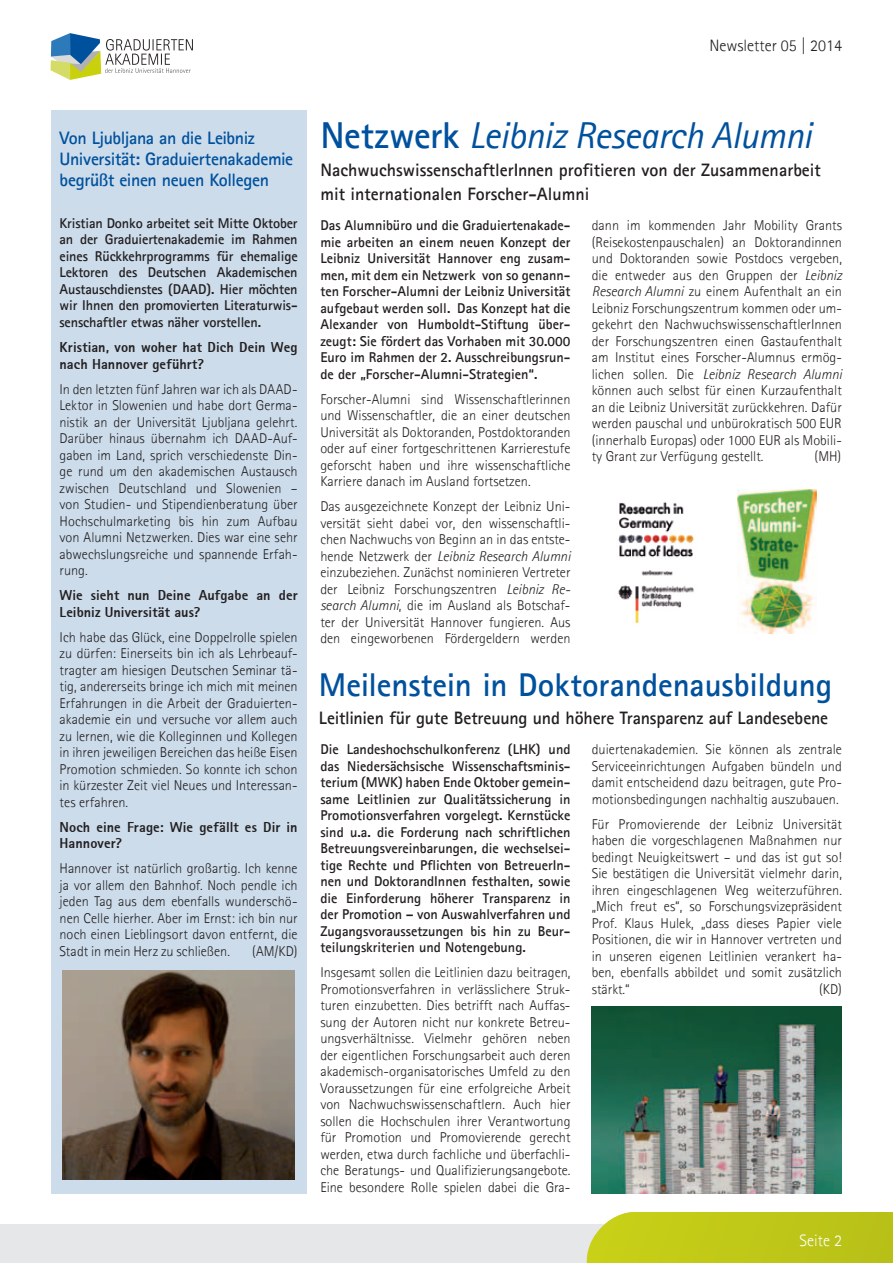
<style>
.page{position:relative;width:893px;height:1263px;background:#fff}
.page>*{position:absolute;margin:0;border:0;box-sizing:border-box;transform-origin:0 0}
.t1{font:italic 37.5px "Agfa Rotis Sans Serif";letter-spacing:-.015em;color:#00519d}
.t2{font:700 33px "Agfa Rotis Sans Serif";letter-spacing:-.005em;color:#00519d}
.t3{font:700 18px/24px "Agfa Rotis Sans Serif";color:#231f20}
.t4{font:700 18px/21px "Agfa Rotis Sans Serif";letter-spacing:-.025em;color:#00519d}
.t5{font:300 16.5px "Agfa Rotis Sans Serif";color:#231f20}
.t6{font:300 16.5px "Agfa Rotis Sans Serif";color:#fff}
.t7{font:300 14.25px/16.5px "Agfa Rotis Sans Serif";color:#231f20;text-align:justify}
.t8{font:700 14.25px/16.5px "Agfa Rotis Sans Serif";color:#231f20;text-align:justify}
.t9{font:800 14.25px/16.5px "Agfa Rotis Sans Serif";letter-spacing:.005em;color:#231f20}
.s1{font-weight:700;font-style:normal}
.s2{font-style:italic}
</style>
<div class="page">
<svg style="left:51px;top:33px;width:142px;height:47px"></svg>
<div style="left:0;top:1225px;width:893px;height:38px;background:#e6e7e9"></div>
<div style="left:585px;top:1212px;width:308px;height:51px;background:#c0c918"></div>
<div style="left:51px;top:111px;width:255px;height:1083px;background:#ccdceb"></div>
<img style="left:738px;top:490px;width:78px;height:144px">
<img style="left:63px;top:971px;width:231px;height:209px">
<img style="left:592px;top:1006px;width:250px;height:188px">
<img style="left:618px;top:502px;width:76px;height:122px">
<p class="t5" style="left:709px;top:36px;width:134px">Newsletter 05 | 2014</p>
<p class="t4" style="left:60px;top:128px;width:235px">Von Ljubljana an die Leibniz<br>Universität: Graduiertenakademie begrüßt einen neuen Kollegen</p>
<p class="t8" style="left:60px;top:215px;width:240px">Kristian Donko arbeitet seit Mitte Oktober an der Graduiertenakademie im Rahmen eines Rückkehrprogramms für ehemalige Lektoren des Deutschen Akademischen Austauschdienstes (DAAD). Hier möchten wir Ihnen den promovierten Literaturwis&shy;senschaftler etwas näher vorstellen.</p>
<p class="t9" style="left:60px;top:339px;width:240px">Kristian, von woher hat Dich Dein Weg nach Hannover geführt?</p>
<p class="t7" style="left:60px;top:380px;width:240px">In den letzten fünf Jahren war ich als DAAD-Lektor in Slowenien und habe dort Germa&shy;nistik an der Universität Ljubljana gelehrt.<br>Darüber hinaus übernahm ich DAAD-Auf&shy;gaben im Land, sprich verschiedenste Din&shy;ge rund um den akademischen Austausch zwischen Deutschland und Slowenien – von Studien- und Stipendienberatung über Hochschulmarketing bis hin zum Aufbau von Alumni Netzwerken. Dies war eine sehr abwechslungsreiche und spannende Erfah&shy;rung.</p>
<p class="t9" style="left:60px;top:587px;width:240px">Wie sieht nun Deine Aufgabe an der<br>Leibniz Universität aus?</p>
<p class="t7" style="left:60px;top:628px;width:240px">Ich habe das Glück, eine Doppelrolle spielen zu dürfen: Einerseits bin ich als Lehrbeauf&shy;tragter am hiesigen Deutschen Seminar tä&shy;tig, andererseits bringe ich mich mit meinen Erfahrungen in die Arbeit der Graduierten&shy;akademie ein und versuche vor allem auch zu lernen, wie die Kolleginnen und Kollegen in ihren jeweiligen Bereichen das heiße Eisen Promotion schmieden. So konnte ich schon in kürzester Zeit viel Neues und Interessan&shy;tes erfahren.</p>
<p class="t9" style="left:60px;top:818px;width:240px">Noch eine Frage: Wie gefällt es Dir in<br>Hannover?</p>
<p class="t7" style="left:60px;top:860px;width:240px">Hannover ist natürlich großartig. Ich kenne ja vor allem den Bahnhof. Noch pendle ich jeden Tag aus dem ebenfalls wunderschö&shy;nen Celle hierher. Aber im Ernst: ich bin nur noch einen Lieblingsort davon entfernt, die Stadt in mein Herz zu schließen.</p>
<p class="t7" style="left:252px;top:942px;width:47px">(AM/KD)</p>
<h1 class="t1" style="left:320px;top:113px;width:493px"><span class="s1">Netzwerk</span> Leibniz Research Alumni</h1>
<p class="t3" style="left:320px;top:158px;width:502px">NachwuchswissenschaftlerInnen profitieren von der Zusammenarbeit mit internationalen Forscher-Alumni</p>
<p class="t8" style="left:320px;top:217px;width:252px">Das Alumnibüro und die Graduiertenakade&shy;mie arbeiten an einem neuen Konzept der Leibniz Universität Hannover eng zusam&shy;men, mit dem ein Netzwerk von so genann&shy;ten Forscher-Alumni der Leibniz Universität aufgebaut werden soll. Das Konzept hat die Alexander von Humboldt-Stiftung über&shy;zeugt: Sie fördert das Vorhaben mit 30.000<br>Euro im Rahmen der 2. Ausschreibungsrun&shy;de der „Forscher-Alumni-Strategien“.</p>
<p class="t7" style="left:320px;top:390px;width:252px">Forscher-Alumni sind Wissenschaftlerinnen und Wissenschaftler, die an einer deutschen Universität als Doktoranden, Postdoktoranden oder auf einer fortgeschrittenen Karrierestufe geforscht haben und ihre wissenschaftliche Karriere danach im Ausland fortsetzen.</p>
<p class="t7" style="left:320px;top:498px;width:252px">Das ausgezeichnete Konzept der Leibniz Uni&shy;versität sieht dabei vor, den wissenschaftli&shy;chen Nachwuchs von Beginn an in das entste&shy;hende Netzwerk der <span class="s2">Leibniz Research Alumni </span>einzubeziehen. Zunächst nominieren Vertreter der Leibniz Forschungszentren <span class="s2">Leibniz Re&shy;search Alumni</span>, die im Ausland als Botschaf&shy;ter der Universität Hannover fungieren. Aus den eingeworbenen Fördergeldern werden</p>
<p class="t7" style="left:592px;top:217px;width:252px">dann im kommenden Jahr Mobility Grants (Reisekostenpauschalen) an Doktorandinnen und Doktoranden sowie Postdocs vergeben, die entweder aus den Gruppen der <span class="s2">Leibniz Research Alumni</span> zu einem Aufenthalt an ein Leibniz Forschungszentrum kommen oder um&shy;gekehrt den NachwuchswissenschaftlerInnen der Forschungszentren einen Gastaufenthalt am Institut eines Forscher-Alumnus ermög&shy;lichen sollen. Die <span class="s2">Leibniz Research Alumni </span>können auch selbst für einen Kurzaufenthalt an die Leibniz Universität zurückkehren. Dafür werden pauschal und unbürokratisch 500 EUR (innerhalb Europas) oder 1000 EUR als Mobili&shy;ty Grant zur Verfügung gestellt.</p>
<p class="t7" style="left:815px;top:448px;width:28px">(MH)</p>
<h2 class="t2" style="left:319px;top:663px;width:515px">Meilenstein in Doktorandenausbildung</h2>
<p class="t3" style="left:319px;top:705px;width:511px">Leitlinien für gute Betreuung und höhere Transparenz auf Landesebene</p>
<p class="t8" style="left:320px;top:741px;width:252px">Die Landeshochschulkonferenz (LHK) und das Niedersächsische Wissenschaftsminis&shy;terium (MWK) haben Ende Oktober gemein&shy;same Leitlinien zur Qualitätssicherung in Promotionsverfahren vorgelegt. Kernstücke sind u.a. die Forderung nach schriftlichen Betreuungsvereinbarungen, die wechselsei&shy;tige Rechte und Pflichten von BetreuerIn&shy;nen und DoktorandInnen festhalten, sowie die Einforderung höherer Transparenz in der Promotion – von Auswahlverfahren und Zugangsvoraussetzungen bis hin zu Beur&shy;teilungskriterien und Notengebung.</p>
<p class="t7" style="left:320px;top:964px;width:252px">Insgesamt sollen die Leitlinien dazu beitragen, Promotionsverfahren in verlässlichere Struk&shy;turen einzubetten. Dies betrifft nach Auffas&shy;sung der Autoren nicht nur konkrete Betreu&shy;ungsverhältnisse. Vielmehr gehören neben der eigentlichen Forschungsarbeit auch deren akademisch-organisatorisches Umfeld zu den Voraussetzungen für eine erfolgreiche Arbeit von Nachwuchswissenschaftlern. Auch hier sollen die Hochschulen ihrer Verantwortung für Promotion und Promovierende gerecht werden, etwa durch fachliche und überfachli&shy;che Beratungs- und Qualifizierungsangebote.<br>Eine besondere Rolle spielen dabei die Gra-</p>
<p class="t7" style="left:592px;top:741px;width:252px">duiertenakademien. Sie können als zentrale Serviceeinrichtungen Aufgaben bündeln und damit entscheidend dazu beitragen, gute Pro&shy;motionsbedingungen nachhaltig auszubauen.</p>
<p class="t7" style="left:592px;top:815px;width:252px">Für Promovierende der Leibniz Universität haben die vorgeschlagenen Maßnahmen nur bedingt Neuigkeitswert – und das ist gut so!<br>Sie bestätigen die Universität vielmehr darin, ihren eingeschlagenen Weg weiterzuführen. „Mich freut es“, so Forschungsvizepräsident Prof. Klaus Hulek, „dass dieses Papier viele Positionen, die wir in Hannover vertreten und in unseren eigenen Leitlinien verankert ha&shy;ben, ebenfalls abbildet und somit zusätzlich stärkt.“</p>
<p class="t7" style="left:819px;top:980px;width:24px">(KD)</p>
<p class="t6" style="left:799px;top:1227px;width:44px">Seite 2</p>
<p class="t6" style="left:799px;top:1230px;width:44px">Seite 2</p>
</div>
